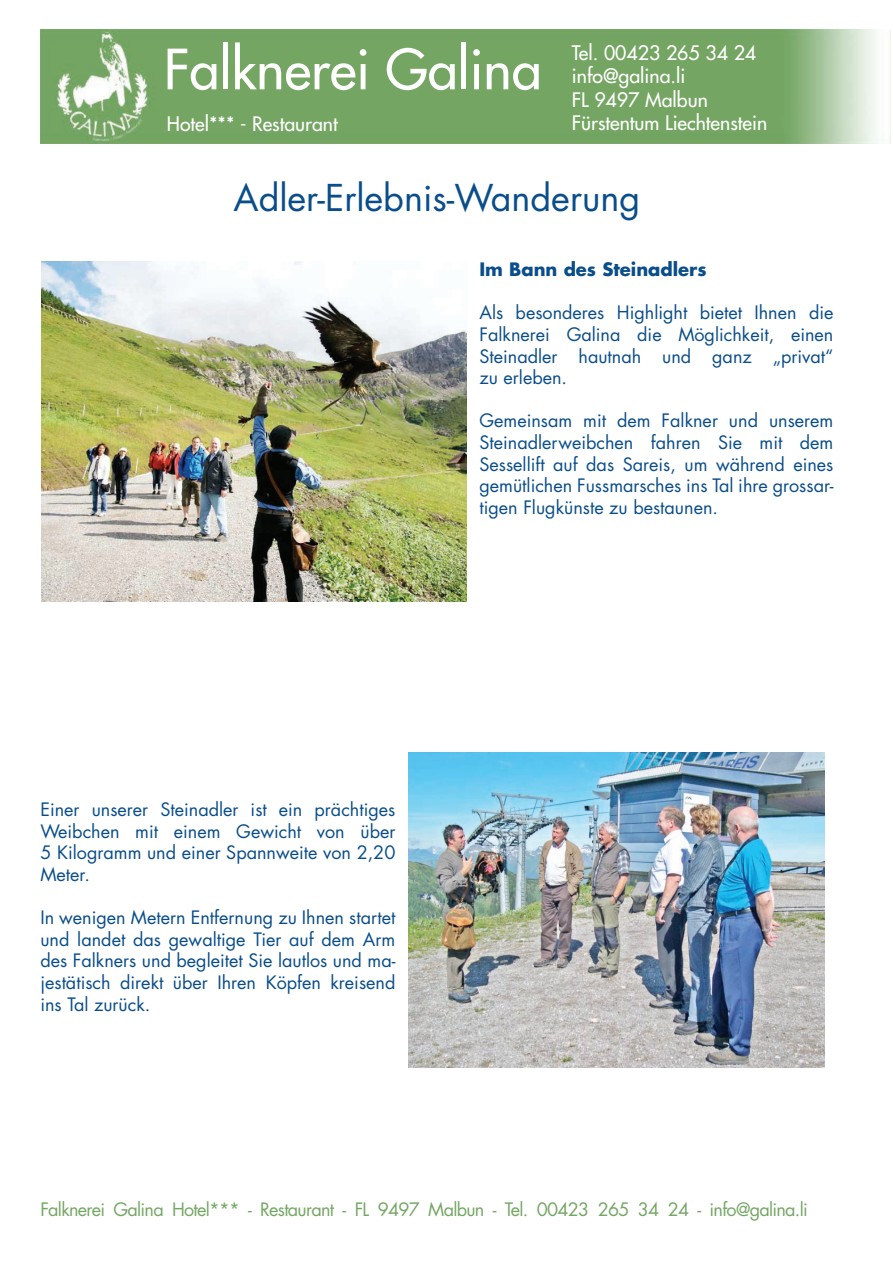
<style>
.page{position:relative;width:893px;height:1263px;background:#fff}
.page>*{position:absolute;margin:0;border:0;box-sizing:border-box;transform-origin:0 0}
.t1{font:54px "Futura";color:#fff}
.t2{font:36px "Futura";color:#094d8a}
.t3{font:19.5px/23.4px "Futura";color:#fff}
.t4{font:18px/21.6px "Futura";color:#094d8a;text-align:justify}
.t5{font:18px "Futura";letter-spacing:-.04em;color:#74a663}
.t6{font:700 18px "Futura";color:#094d8a}
</style>
<div class="page">
<img style="left:40px;top:30px;width:851px;height:113px">
<img style="left:41px;top:261px;width:426px;height:340px">
<img style="left:408px;top:753px;width:416px;height:314px">
<h1 class="t1" style="left:164px;top:34px;width:379px">Falknerei Galina</h1>
<p class="t3" style="left:167px;top:112px;width:172px">Hotel*** - Restaurant</p>
<p class="t3" style="left:572px;top:41px;width:197px">Tel. 00423 265 34 24 info@galina.li<br>FL 9497 Malbun<br>Fürstentum Liechtenstein</p>
<h2 class="t2" style="left:233px;top:173px;width:408px">Adler-Erlebnis-Wanderung</h2>
<p class="t6" style="left:479px;top:257px;width:229px">Im Bann des Steinadlers</p>
<p class="t4" style="left:479px;top:302px;width:355px">Als besonderes Highlight bietet Ihnen die Falknerei Galina die Möglichkeit, einen Steinadler hautnah und ganz „privat“ zu erleben.</p>
<p class="t4" style="left:479px;top:410px;width:355px">Gemeinsam mit dem Falkner und unserem Steinadlerweibchen fahren Sie mit dem Sessellift auf das Sareis, um während eines gemütlichen Fussmarsches ins Tal ihre grossar&shy;tigen Flugkünste zu bestaunen.</p>
<p class="t4" style="left:40px;top:799px;width:357px">Einer unserer Steinadler ist ein prächtiges Weibchen mit einem Gewicht von über 5 Kilogramm und einer Spannweite von 2,20<br>Meter.</p>
<p class="t4" style="left:40px;top:907px;width:357px">In wenigen Metern Entfernung zu Ihnen startet und landet das gewaltige Tier auf dem Arm des Falkners und begleitet Sie lautlos und ma&shy;jestätisch direkt über Ihren Köpfen kreisend ins Tal zurück.</p>
<p class="t5" style="left:40px;top:1197px;width:769px">Falknerei Galina Hotel*** - Restaurant - FL 9497 Malbun - Tel. 00423 265 34 24 - info@galina.li</p>
</div>
